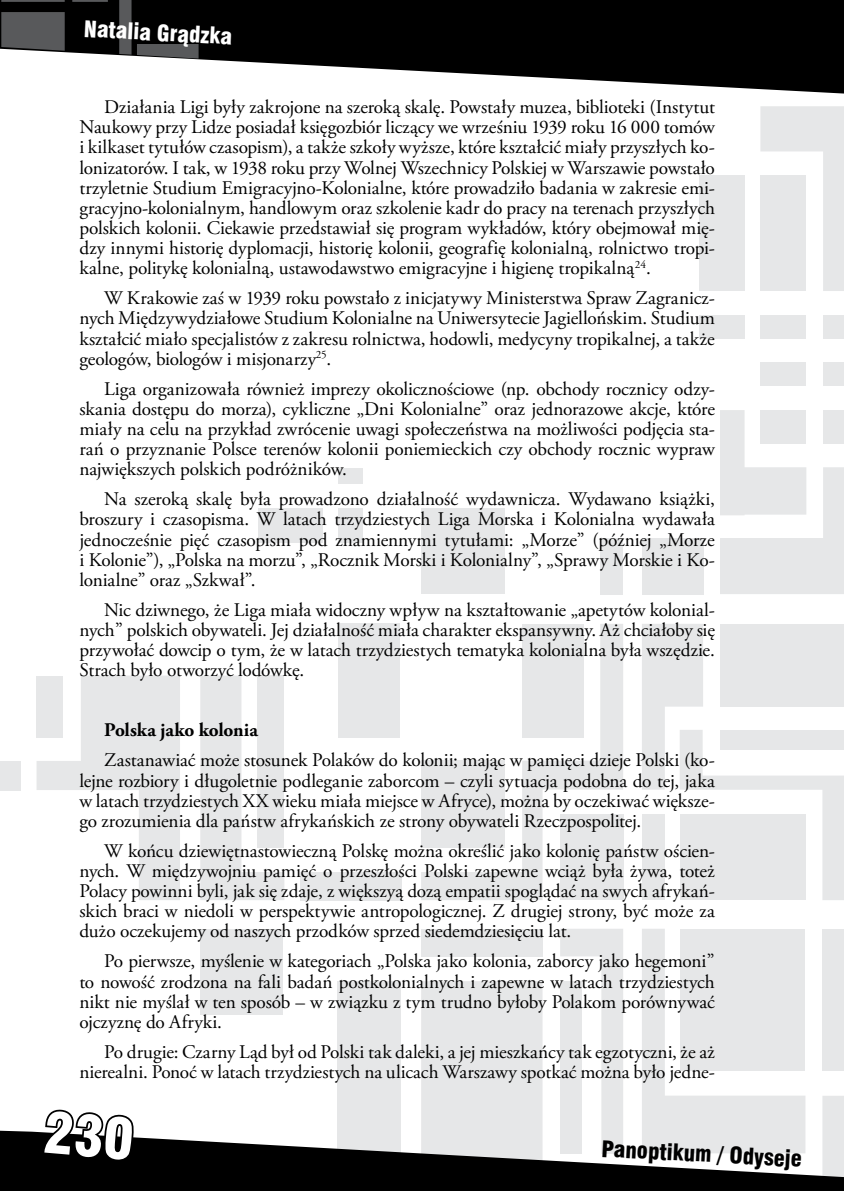
<style>
.page{position:relative;width:844px;height:1191px;background:#fff}
.page>*{position:absolute;margin:0;border:0;box-sizing:border-box;transform-origin:0 0}
.t1{font:21px "Swis 721 Blk Cn PL";color:#000}
.t2{font:21px "Swis 721 Blk Cn PL";color:#fff}
.t3{font:19.25px/20.1px "Adobe Garamond Pro";letter-spacing:-.005em;color:#000;text-align:justify}
.t4{font:700 19.25px "Adobe Garamond Pro";letter-spacing:-.005em;color:#000}
</style>
<div class="page">
<div style="left:698px;top:175px;width:46px;height:116px;background:#e6e7e8"></div>
<div style="left:822px;top:315px;width:21px;height:23px;background:#e6e7e8"></div>
<div style="left:760px;top:315px;width:46px;height:23px;background:#e6e7e8"></div>
<div style="left:698px;top:315px;width:46px;height:23px;background:#e6e7e8"></div>
<div style="left:822px;top:362px;width:21px;height:24px;background:#e6e7e8"></div>
<div style="left:760px;top:362px;width:46px;height:24px;background:#e6e7e8"></div>
<div style="left:600px;top:538px;width:23px;height:56px;background:#e6e7e8"></div>
<div style="left:641px;top:538px;width:62px;height:56px;background:#e6e7e8"></div>
<div style="left:300px;top:872px;width:101px;height:28px;background:#e6e7e8"></div>
<div style="left:0;top:761px;width:20px;height:29px;background:#e6e7e8"></div>
<div style="left:338px;top:981px;width:63px;height:210px;background:#e6e7e8"></div>
<div style="left:200px;top:929px;width:83px;height:85px;background:#e6e7e8"></div>
<div style="left:421px;top:508px;width:84px;height:86px;background:#e6e7e8"></div>
<div style="left:258px;top:508px;width:64px;height:34px;background:#e6e7e8"></div>
<div style="left:338px;top:508px;width:25px;height:34px;background:#e6e7e8"></div>
<div style="left:338px;top:468px;width:25px;height:15px;background:#e6e7e8"></div>
<div style="left:338px;top:623px;width:61px;height:114px;background:#e6e7e8"></div>
<svg style="left:760px;top:106px;width:83px;height:185px"></svg>
<svg style="left:642px;top:624px;width:201px;height:276px"></svg>
<svg style="left:421px;top:624px;width:202px;height:276px;fill:#e6e7e8"></svg>
<svg style="left:642px;top:929px;width:201px;height:201px"></svg>
<svg style="left:200px;top:675px;width:84px;height:225px"></svg>
<svg style="left:37px;top:675px;width:143px;height:225px"></svg>
<svg style="left:421px;top:929px;width:202px;height:201px"></svg>
<svg style="left:720px;top:410px;width:123px;height:184px"></svg>
<svg style="left:194px;top:0;width:649px;height:94px;fill:#000"></svg>
<svg style="left:0;top:0;width:198px;height:59px;background:#333334"></svg>
<svg style="left:0;top:1130px;width:843px;height:61px;fill:#000"></svg>
<svg style="left:41px;top:1109px;width:94px;height:82px"></svg>
<p class="t2" style="left:85px;top:15px;width:150px;rotate:3deg">Natalia Grądzka</p>
<p class="t3" style="left:79px;top:98px;width:637px;text-indent:25px">Działania Ligi były zakrojone na szeroką skalę. Powstały muzea, biblioteki (Instytut Naukowy przy Lidze posiadał księgozbiór liczący we wrześniu 1939 roku 16 000 tomów i kilkaset tytułów czasopism), a także szkoły wyższe, które kształcić miały przyszłych ko&shy;lonizatorów. I tak, w 1938 roku przy Wolnej Wszechnicy Polskiej w Warszawie powstało trzyletnie Studium Emigracyjno-Kolonialne, które prowadziło badania w zakresie emi&shy;gracyjno-kolonialnym, handlowym oraz szkolenie kadr do pracy na terenach przyszłych polskich kolonii. Ciekawie przedstawiał się program wykładów, który obejmował mię&shy;dzy innymi historię dyplomacji, historię kolonii, geografię kolonialną, rolnictwo tropi&shy;kalne, politykę kolonialną, ustawodawstwo emigracyjne i higienę tropikalną<sup>24</sup>.</p>
<p class="t3" style="left:79px;top:289px;width:636px;text-indent:25px">W Krakowie zaś w 1939 roku powstało z inicjatywy Ministerstwa Spraw Zagranicz&shy;nych Międzywydziałowe Studium Kolonialne na Uniwersytecie Jagiellońskim. Studium kształcić miało specjalistów z zakresu rolnictwa, hodowli, medycyny tropikalnej, a także geologów, biologów i misjonarzy<sup>25</sup>.</p>
<p class="t3" style="left:79px;top:379px;width:637px;text-indent:25px">Liga organizowała również imprezy okolicznościowe (np. obchody rocznicy odzy&shy;skania dostępu do morza), cykliczne „Dni Kolonialne” oraz jednorazowe akcje, które miały na celu na przykład zwrócenie uwagi społeczeństwa na możliwości podjęcia sta&shy;rań o przyznanie Polsce terenów kolonii poniemieckich czy obchody rocznic wypraw największych polskich podróżników.</p>
<p class="t3" style="left:79px;top:490px;width:637px;text-indent:25px">Na szeroką skalę była prowadzono działalność wydawnicza. Wydawano książki, broszury i czasopisma. W latach trzydziestych Liga Morska i Kolonialna wydawała jednocześnie pięć czasopism pod znamiennymi tytułami: „Morze” (później „Morze i Kolonie”), „Polska na morzu”, „Rocznik Morski i Kolonialny”, „Sprawy Morskie i Ko&shy;lonialne” oraz „Szkwał”.</p>
<p class="t3" style="left:79px;top:600px;width:637px;text-indent:25px">Nic dziwnego, że Liga miała widoczny wpływ na kształtowanie „apetytów kolonial&shy;nych” polskich obywateli. Jej działalność miała charakter ekspansywny. Aż chciałoby się przywołać dowcip o tym, że w latach trzydziestych tematyka kolonialna była wszędzie.<br>Strach było otworzyć lodówkę.</p>
<p class="t4" style="left:104px;top:719px;width:155px">Polska jako kolonia</p>
<p class="t3" style="left:79px;top:751px;width:636px;text-indent:25px">Zastanawiać może stosunek Polaków do kolonii; mając w pamięci dzieje Polski (ko&shy;lejne rozbiory i długoletnie podleganie zaborcom – czyli sytuacja podobna do tej, jaka w latach trzydziestych XX wieku miała miejsce w Afryce), można by oczekiwać większe&shy;go zrozumienia dla państw afrykańskich ze strony obywateli Rzeczpospolitej.</p>
<p class="t3" style="left:79px;top:841px;width:636px;text-indent:25px">W końcu dziewiętnastowieczną Polskę można określić jako kolonię państw ościen&shy;nych. W międzywojniu pamięć o przeszłości Polski zapewne wciąż była żywa, toteż Polacy powinni byli, jak się zdaje, z większyą dozą empatii spoglądać na swych afrykań&shy;skich braci w niedoli w perspektywie antropologicznej. Z drugiej strony, być może za dużo oczekujemy od naszych przodków sprzed siedemdziesięciu lat.</p>
<p class="t3" style="left:79px;top:952px;width:637px;text-indent:25px">Po pierwsze, myślenie w kategoriach „Polska jako kolonia, zaborcy jako hegemoni” to nowość zrodzona na fali badań postkolonialnych i zapewne w latach trzydziestych nikt nie myślał w ten sposób – w związku z tym trudno byłoby Polakom porównywać ojczyznę do Afryki.</p>
<p class="t3" style="left:79px;top:1042px;width:636px;text-align:right">Po drugie: Czarny Ląd był od Polski tak daleki, a jej mieszkańcy tak egzotyczni, że aż nierealni. Ponoć w latach trzydziestych na ulicach Warszawy spotkać można było jedne-</p>
<p class="t1" style="left:602px;top:1135px;width:202px;rotate:3deg">Panoptikum / Odyseje</p>
</div>
